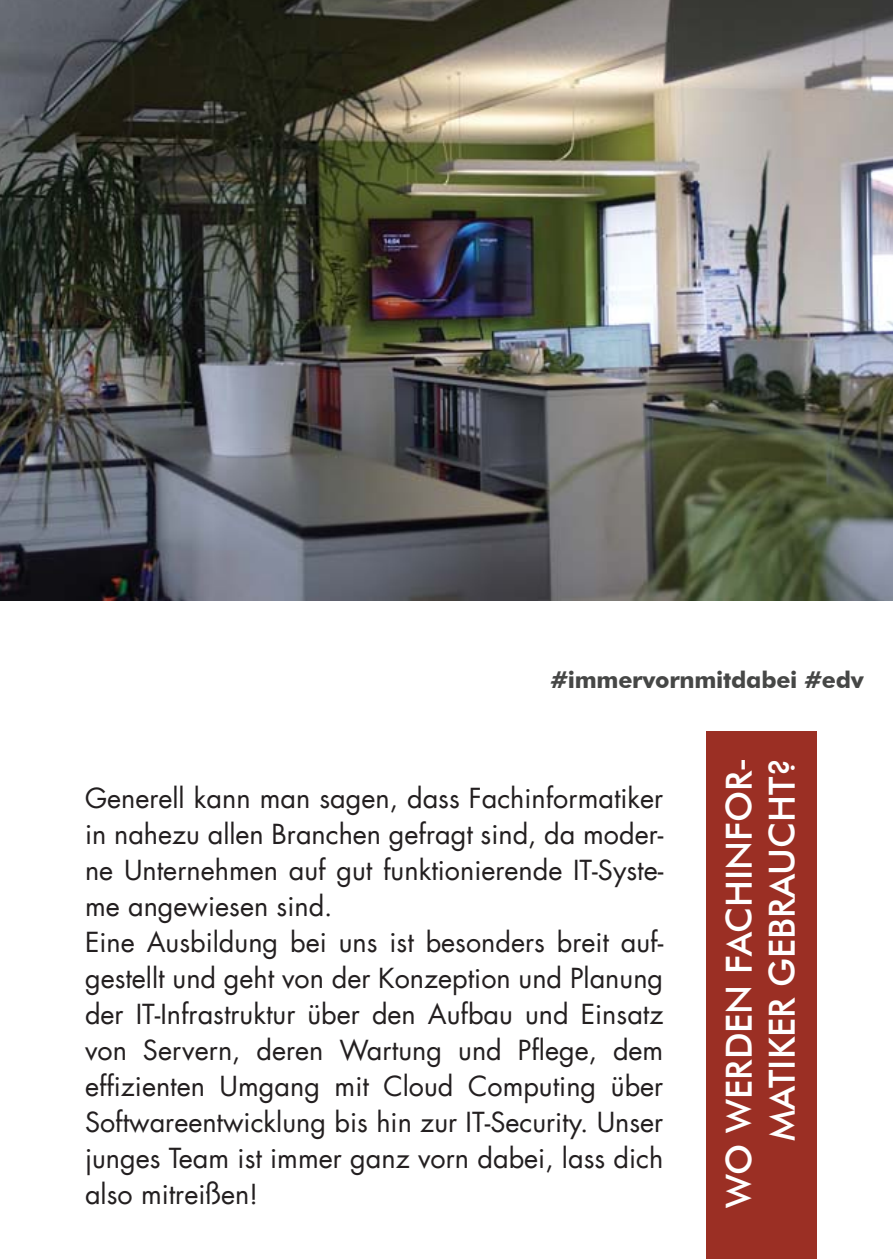
<style>
.page{position:relative;width:893px;height:1259px;background:#fff}
.page>*{position:absolute;margin:0;border:0;box-sizing:border-box;transform-origin:0 0}
.t1{font:500 36px/43.2px "Futura BT";color:#fff;text-align:right}
.t2{font:27px/36px "Futura LT";color:#231f20}
.t3{font:700 23.1px "Futura BT";letter-spacing:-.01em;color:#464746}
</style>
<div class="page">
<img style="left:0;top:0;width:893px;height:600px">
<div style="left:706px;top:731px;width:110px;height:527px;background:#9b2f24"></div>
<p class="t3" style="left:550px;top:665px;width:315px">#immervornmitdabei #edv</p>
<p class="t2" style="left:85px;top:780px;width:580px">Generell kann man sagen, dass Fachinformatiker in nahezu allen Branchen gefragt sind, da moder&shy;ne Unternehmen auf gut funktionierende IT-Syste&shy;me angewiesen sind.<br>Eine Ausbildung bei uns ist besonders breit auf&shy;gestellt und geht von der Konzeption und Planung der IT-Infrastruktur über den Aufbau und Einsatz von Servern, deren Wartung und Pflege, dem effizienten Umgang mit Cloud Computing über Softwareentwicklung bis hin zur IT-Security. Unser junges Team ist immer ganz vorn dabei, lass dich also mitreißen!</p>
<h1 class="t1" style="left:717px;top:1208px;width:453px;rotate:-90deg">WO WERDEN FACHINFOR-<br>MATIKER GEBRAUCHT?</h1>
</div>
